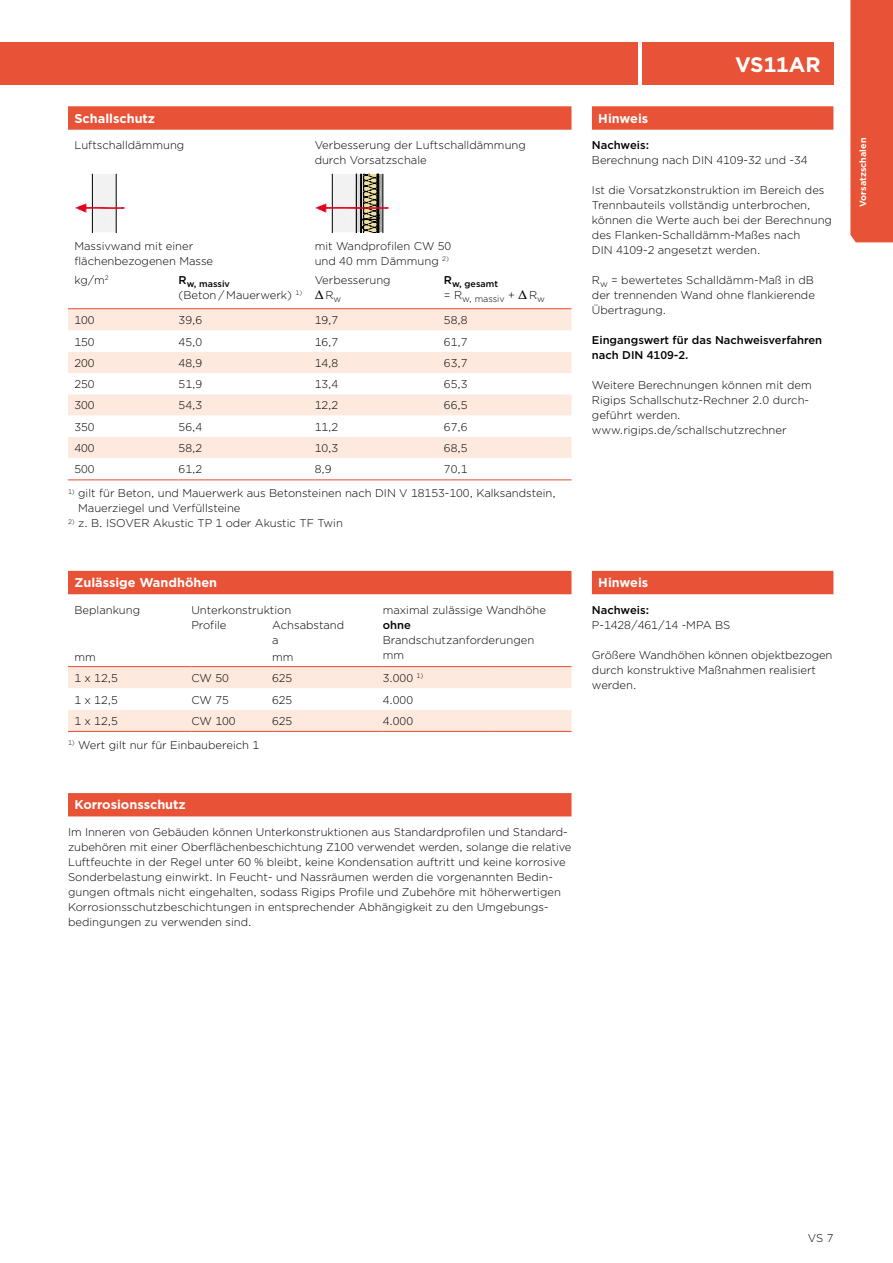
<style>
.page{position:relative;width:893px;height:1263px;background:#fff}
.page>*{position:absolute;margin:0;border:0;box-sizing:border-box;transform-origin:0 0}
.t1{font:700 21px "Gotham";color:#fff}
.t2{font:700 12.75px "Gotham";color:#fff}
.t3{font:12.75px "Greek Maths ASB";color:#000}
.t4{font:300 11.25px/15px "Gotham";color:#000}
.t5{font:500 11.25px/15px "Gotham";color:#000}
.t6{font:300 9px/15.8px "Gotham";color:#000}
.t7{font:700 9px "Gotham";color:#fff}
.t8{font:500 9px "Gotham";color:#000}
.s1{font-family:"Gotham";font-weight:300;font-size:11.25px}
.s2{font-weight:500}
.s3{font-family:"Myriad Pro";font-size:12px}
</style>
<div class="page">
<div style="left:642px;top:43px;width:191px;height:42px;background:#e85236"></div>
<div style="left:0;top:43px;width:638px;height:42px;background:#e85236"></div>
<div style="left:850px;top:0;width:43px;height:242px;background:#e85236"></div>
<div style="left:592px;top:571px;width:241px;height:23px;background:#e85236"></div>
<div style="left:68px;top:793px;width:503px;height:23px;background:#e85236"></div>
<div style="left:592px;top:106px;width:241px;height:24px;background:#e85236"></div>
<div style="left:68px;top:309px;width:503px;height:21px;background:#fde9de"></div>
<svg style="left:68px;top:352px;width:503px;height:106px;fill:#fde9de"></svg>
<hr style="left:68px;top:479px;width:111px;height:1px;background:#e85236">
<hr style="left:179px;top:479px;width:136px;height:1px;background:#e85236">
<hr style="left:315px;top:479px;width:129px;height:1px;background:#e85236">
<hr style="left:444px;top:479px;width:127px;height:1px;background:#e85236">
<hr style="left:68px;top:308px;width:111px;height:1px;background:#e85236">
<hr style="left:179px;top:308px;width:136px;height:1px;background:#e85236">
<hr style="left:315px;top:308px;width:129px;height:1px;background:#e85236">
<hr style="left:444px;top:308px;width:127px;height:1px;background:#e85236">
<div style="left:68px;top:106px;width:503px;height:24px;background:#e85236"></div>
<svg style="left:75px;top:174px;width:49px;height:58px"></svg>
<svg style="left:315px;top:174px;width:73px;height:58px"></svg>
<svg style="left:68px;top:667px;width:503px;height:64px"></svg>
<hr style="left:383px;top:666px;width:111px;height:1px;background:#e85236">
<hr style="left:494px;top:666px;width:77px;height:1px;background:#e85236">
<hr style="left:68px;top:731px;width:123px;height:1px;background:#e85236">
<hr style="left:191px;top:731px;width:81px;height:1px;background:#e85236">
<hr style="left:272px;top:731px;width:111px;height:1px;background:#e85236">
<hr style="left:383px;top:731px;width:111px;height:1px;background:#e85236">
<hr style="left:494px;top:731px;width:77px;height:1px;background:#e85236">
<hr style="left:68px;top:666px;width:123px;height:1px;background:#e85236">
<hr style="left:191px;top:666px;width:81px;height:1px;background:#e85236">
<hr style="left:272px;top:666px;width:111px;height:1px;background:#e85236">
<div style="left:68px;top:571px;width:503px;height:23px;background:#e85236"></div>
<p class="t2" style="left:74px;top:110px;width:82px">Schallschutz</p>
<p class="t4" style="left:74px;top:138px;width:111px">Luftschalldämmung</p>
<p class="t4" style="left:315px;top:138px;width:213px">Verbesserung der Luftschalldämmung durch Vorsatzschale</p>
<p class="t4" style="left:74px;top:238px;width:120px">Massivwand mit einer</p>
<p class="t4" style="left:315px;top:238px;width:138px">mit Wandprofilen CW 50 und 40 mm Dämmung <sup>2)</sup></p>
<p class="t4" style="left:74px;top:251px;width:140px;line-height:18.8px">flächenbezogenen Masse kg/m<sup>2</sup></p>
<p class="t4" style="left:315px;top:272px;width:78px">Verbesserung</p>
<p class="t3" style="left:315px;top:288px;width:28px">D <span class="s1">R</span><sub>w</sub></p>
<p class="t8" style="left:179px;top:278px;width:53px"><sup>R</sup>w, massiv</p>
<p class="t4" style="left:179px;top:287px;width:125px">(Beton / Mauerwerk) <sup>1)</sup></p>
<p class="t6" style="left:444px;top:275px;width:102px"><sup>R</sup><span class="s2">w, gesamt<br></span><sup>=</sup> <sup>R</sup>w, massiv <sup>+</sup> <sup>D</sup> <sup>R</sup>w</p>
<p class="t4" style="left:74px;top:313px;width:22px">100</p>
<p class="t4" style="left:179px;top:313px;width:25px">39,6</p>
<p class="t4" style="left:315px;top:313px;width:25px">19,7</p>
<p class="t4" style="left:444px;top:313px;width:25px">58,8</p>
<p class="t4" style="left:74px;top:334px;width:22px">150</p>
<p class="t4" style="left:179px;top:334px;width:25px">45,0</p>
<p class="t4" style="left:315px;top:334px;width:25px">16,7</p>
<p class="t4" style="left:444px;top:334px;width:25px">61,7</p>
<p class="t4" style="left:74px;top:355px;width:22px">200</p>
<p class="t4" style="left:179px;top:355px;width:25px">48,9</p>
<p class="t4" style="left:315px;top:355px;width:25px">14,8</p>
<p class="t4" style="left:444px;top:355px;width:25px">63,7</p>
<p class="t4" style="left:74px;top:376px;width:22px">250</p>
<p class="t4" style="left:179px;top:376px;width:25px">51,9</p>
<p class="t4" style="left:315px;top:376px;width:25px">13,4</p>
<p class="t4" style="left:444px;top:376px;width:25px">65,3</p>
<p class="t4" style="left:74px;top:398px;width:22px">300</p>
<p class="t4" style="left:179px;top:398px;width:25px">54,3</p>
<p class="t4" style="left:315px;top:398px;width:25px">12,2</p>
<p class="t4" style="left:444px;top:398px;width:25px">66,5</p>
<p class="t4" style="left:74px;top:419px;width:22px">350</p>
<p class="t4" style="left:179px;top:419px;width:25px">56,4</p>
<p class="t4" style="left:315px;top:419px;width:25px">11,2</p>
<p class="t4" style="left:444px;top:419px;width:25px">67,6</p>
<p class="t4" style="left:74px;top:440px;width:22px">400</p>
<p class="t4" style="left:179px;top:440px;width:25px">58,2</p>
<p class="t4" style="left:315px;top:440px;width:25px">10,3</p>
<p class="t4" style="left:444px;top:440px;width:25px">68,5</p>
<p class="t4" style="left:74px;top:461px;width:22px">500</p>
<p class="t4" style="left:179px;top:461px;width:25px">61,2</p>
<p class="t4" style="left:315px;top:461px;width:18px">8,9</p>
<p class="t4" style="left:444px;top:461px;width:25px">70,1</p>
<p class="t4" style="left:78px;top:486px;width:479px;text-indent:-10px"><sup>1)</sup> gilt für Beton, und Mauerwerk aus Betonsteinen nach DIN V 18153-100, Kalksandstein,<br>Mauerziegel und Verfüllsteine</p>
<p class="t4" style="left:68px;top:516px;width:276px"><sup>2)</sup> z. B. ISOVER Akustic TP 1 oder Akustic TF Twin</p>
<p class="t2" style="left:74px;top:574px;width:144px">Zulässige Wandhöhen</p>
<p class="t4" style="left:74px;top:602px;width:67px">Beplankung</p>
<p class="t4" style="left:191px;top:602px;width:101px">Unterkonstruktion</p>
<p class="t4" style="left:383px;top:602px;width:165px">maximal zulässige Wandhöhe</p>
<p class="t4" style="left:191px;top:617px;width:37px">Profile</p>
<p class="t4" style="left:272px;top:617px;width:74px">Achsabstand</p>
<p class="t5" style="left:383px;top:617px;width:30px">ohne</p>
<p class="t4" style="left:272px;top:632px;width:8px">a</p>
<p class="t4" style="left:383px;top:632px;width:153px">Brandschutzanforderungen</p>
<p class="t4" style="left:74px;top:649px;width:23px">mm</p>
<p class="t4" style="left:272px;top:649px;width:23px">mm</p>
<p class="t4" style="left:383px;top:647px;width:23px">mm</p>
<p class="t4" style="left:74px;top:670px;width:45px">1 x 12,5</p>
<p class="t4" style="left:191px;top:670px;width:39px">CW 50</p>
<p class="t4" style="left:272px;top:670px;width:22px">625</p>
<p class="t4" style="left:383px;top:670px;width:42px">3.000 <sup>1)</sup></p>
<p class="t4" style="left:74px;top:692px;width:45px">1 x 12,5</p>
<p class="t4" style="left:191px;top:692px;width:39px">CW 75</p>
<p class="t4" style="left:272px;top:692px;width:22px">625</p>
<p class="t4" style="left:383px;top:692px;width:32px">4.000</p>
<p class="t4" style="left:74px;top:713px;width:45px">1 x 12,5</p>
<p class="t4" style="left:191px;top:713px;width:46px">CW 100</p>
<p class="t4" style="left:272px;top:713px;width:22px">625</p>
<p class="t4" style="left:383px;top:713px;width:32px">4.000</p>
<p class="t4" style="left:68px;top:737px;width:193px"><sup>1)</sup> Wert gilt nur für Einbaubereich 1</p>
<p class="t2" style="left:74px;top:796px;width:113px">Korrosionsschutz</p>
<p class="t4" style="left:68px;top:824px;width:505px">Im Inneren von Gebäuden können Unterkonstruktionen aus Standardprofilen und Standard-- zubehören mit einer Oberflächenbeschichtung Z100 verwendet werden, solange die relative Luftfeuchte in der Regel unter 60 <span class="s3">%</span> bleibt, keine Kondensation auftritt und keine korrosive Sonderbelastung einwirkt. In Feucht- und Nassräumen werden die vorgenannten Bedin&shy;gungen oftmals nicht eingehalten, sodass Rigips Profile und Zubehöre mit höherwertigen Korrosionsschutzbeschichtungen in entsprechender Abhängigkeit zu den Umgebungs&shy;bedingungen zu verwenden sind.</p>
<p class="t2" style="left:598px;top:110px;width:52px">Hinweis</p>
<h1 class="t1" style="left:735px;top:51px;width:87px">VS11AR</h1>
<p class="t5" style="left:592px;top:138px;width:59px">Nachweis:</p>
<p class="t4" style="left:592px;top:153px;width:217px">Berechnung nach DIN 4109-32 und -34</p>
<p class="t4" style="left:592px;top:183px;width:242px">Ist die Vorsatzkonstruktion im Bereich des Trennbauteils vollständig unterbrochen, können die Werte auch bei der Berechnung des Flanken-Schalldämm-Maßes nach<br>DIN 4109-2 angesetzt werden.</p>
<p class="t4" style="left:592px;top:273px;width:224px;text-align:justify">R<sub>w</sub> = bewertetes Schalldämm-Maß in dB der trennenden Wand ohne flankierende Übertragung.</p>
<p class="t5" style="left:592px;top:333px;width:232px">Eingangswert für das Nachweisverfahren nach DIN 4109-2.</p>
<p class="t4" style="left:592px;top:378px;width:221px">Weitere Berechnungen können mit dem Rigips Schallschutz-Rechner 2.0 durch&shy;geführt werden. www.rigips.de/schallschutzrechner</p>
<p class="t2" style="left:598px;top:574px;width:52px">Hinweis</p>
<p class="t5" style="left:592px;top:602px;width:59px">Nachweis:</p>
<p class="t4" style="left:592px;top:617px;width:140px">P-1428/461/14 -MPA BS</p>
<p class="t4" style="left:592px;top:647px;width:242px">Größere Wandhöhen können objektbezogen durch konstruktive Maßnahmen realisiert werden.</p>
<p class="t7" style="left:857px;top:207px;width:70px;rotate:-90deg">Vorsatzschalen</p>
<p class="t4" style="left:808px;top:1230px;width:27px">VS 7</p>
</div>
